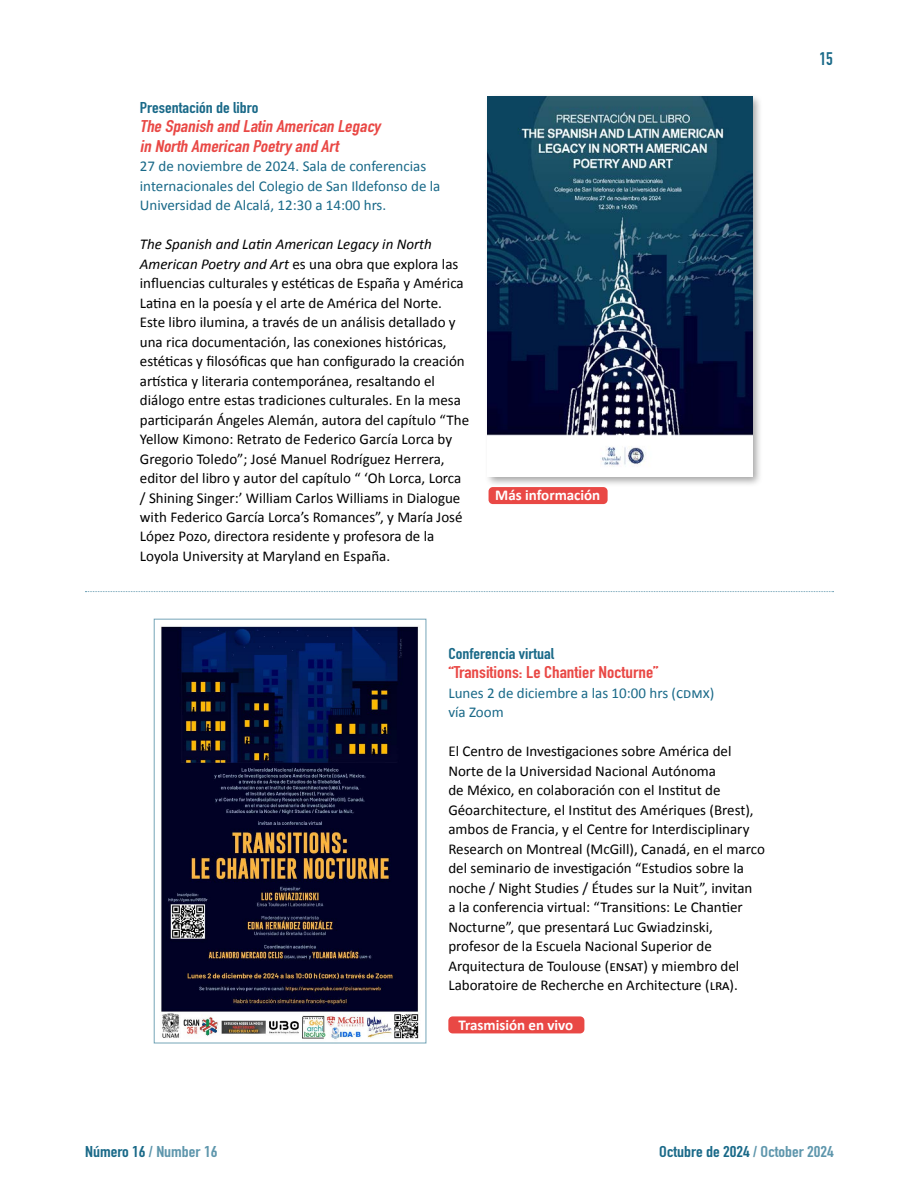
<style>
.page{position:relative;width:918px;height:1188px;background:#fff}
.page>*{position:absolute;margin:0;border:0;box-sizing:border-box;transform-origin:0 0}
.t1{font:700 18px "DIN Condensed";color:#196988}
.t2{font:italic 700 16.8px/19.5px "DIN Condensed";color:#e94845;scale:1.16 1}
.t3{font:700 16.8px "DIN Condensed";color:#e94845;scale:1.16 1}
.t4{font:700 15.45px "DIN Condensed";color:#196988;scale:1.16 1}
.t5{font:700 15.45px "DIN Condensed";color:#5e96ac;scale:1.16 1}
.t6{font:15px/19.5px "Calibri";color:#000}
.t7{font:15px/19.5px "Calibri";color:#196988}
.t8{font:700 15px "Calibri";color:#fff}
.s1{font-style:italic}
.s2{color:#196988}
.s3{color:#5e96ac}
</style>
<div class="page">
<div style="left:485px;top:94px;width:278px;height:393px;background:#000;opacity:.35"></div>
<img style="left:488px;top:97px;width:264px;height:379px">
<div style="left:489px;top:487px;width:119px;height:17px;background:#e94845;border-radius:4px"></div>
<img style="left:160px;top:626px;width:259px;height:413px">
<div style="left:154px;top:619px;width:272px;height:424px;border:1px solid #75a5b8"></div>
<div style="left:448px;top:1016px;width:136px;height:17px;background:#e94845;border-radius:4px"></div>
<svg style="left:85px;top:591px;width:749px;height:1px"></svg>
<p class="t4" style="left:140px;top:97px;width:104px">Presentación de libro</p>
<p class="t2" style="left:140px;top:116px;width:212px">TheSpanish and Latin American Legacy in North American Poetryand Art</p>
<p class="t7" style="left:140px;top:156px;width:302px">27 de noviembre de 2024. Sala de conferencias internacionales del Colegio de San Ildefonso de la<br>Universidad de Alcalá, 12:30 a 14:00 hrs.</p>
<p class="t6" style="left:140px;top:234px;width:331px"><span class="s1">The Spanish and Latin American Legacy in North American Poetry and Art</span> es una obra que explora las influencias culturales y estéticas de España y América Latina en la poesía y el arte de América del Norte.<br>Este libro ilumina, a través de un análisis detallado y una rica documentación, las conexiones históricas, estéticas y filosóficas que han configurado la creación artística y literaria contemporánea, resaltando el diálogo entre estas tradiciones culturales. En la mesa participarán Ángeles Alemán, autora del capítulo “The Yellow Kimono: Retrato de Federico García Lorca by Gregorio Toledo”; José Manuel Rodríguez Herrera, editor del libro y autor del capítulo “ ‘Oh Lorca, Lorca / Shining Singer:’ William Carlos Williams in Dialogue with Federico García Lorca’s Romances”, y María José López Pozo, directora residente y profesora de la Loyola University at Maryland en España.</p>
<p class="t8" style="left:495px;top:485px;width:107px">Más información</p>
<p class="t4" style="left:448px;top:643px;width:93px">Conferencia virtual</p>
<p class="t3" style="left:448px;top:661px;width:183px">“Transitions: Le Chantier Nocturne”</p>
<p class="t7" style="left:448px;top:682px;width:268px">Lunes 2 de diciembre a las 10:00 hrs (cdmx) vía Zoom</p>
<p class="t6" style="left:448px;top:741px;width:318px">El Centro de Investigaciones sobre América del Norte de la Universidad Nacional Autónoma<br>de México, en colaboración con el Institut de Géoarchitecture, el Institut des Amériques (Brest), ambos de Francia, y el Centre for Interdisciplinary Research on Montreal (McGill), Canadá, en el marco del seminario de investigación “Estudios sobre la noche / Night Studies / Études sur la Nuit”, invitan<br>a la conferencia virtual: “Transitions: Le Chantier Nocturne”, que presentará Luc Gwiadzinski, profesor de la Escuela Nacional Superior de Arquitectura de Toulouse (ensat) y miembro del Laboratoire de Recherche en Architecture (lra).</p>
<p class="t8" style="left:458px;top:1014px;width:116px">Trasmisión en vivo</p>
<p class="t1" style="left:820px;top:47px;width:15px">15</p>
<p class="t5" style="left:85px;top:1141px;width:116px"><span class="s2">Número 16</span> / Number 16</p>
<p class="t4" style="left:659px;top:1141px;width:152px">Octubre de 2024 <span class="s3">/ October 2024</span></p>
</div>
